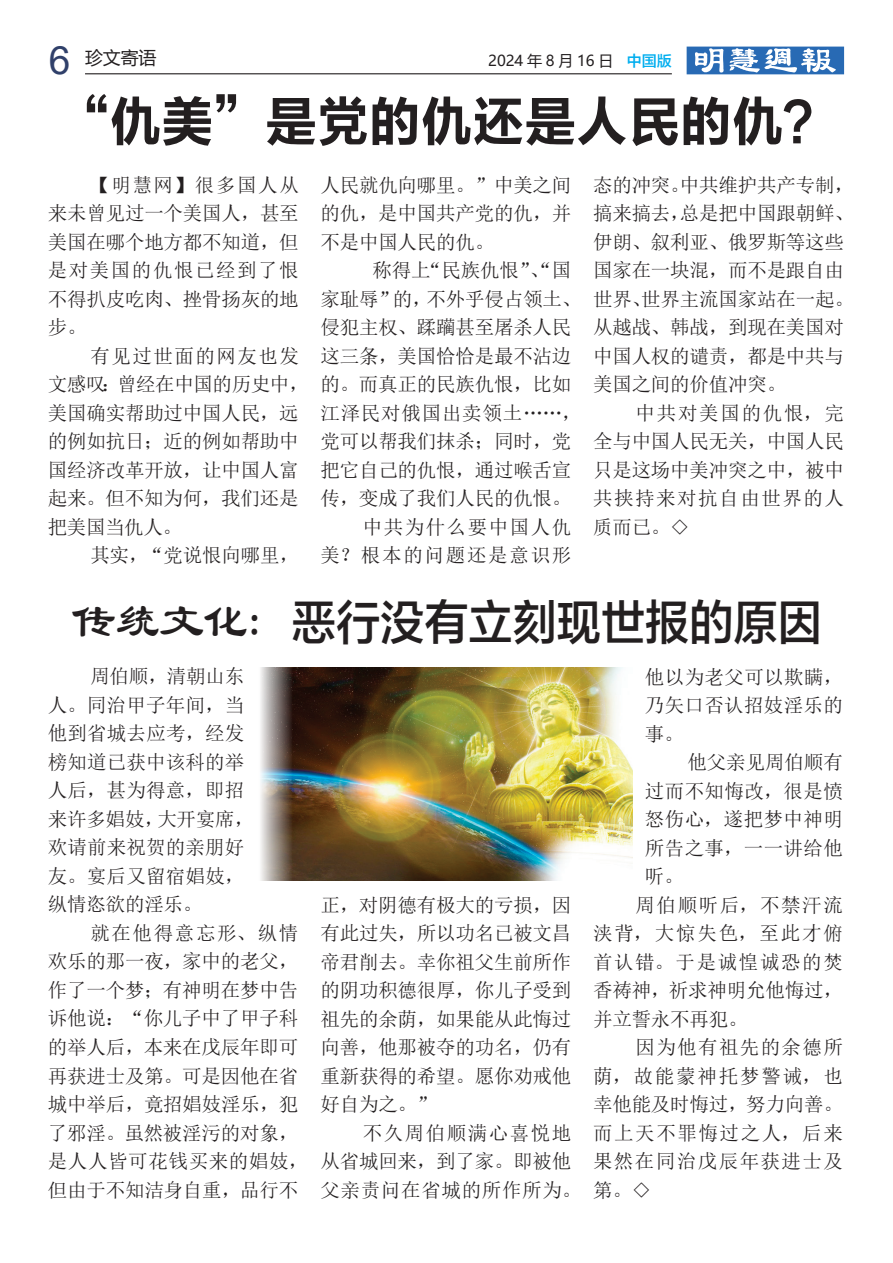
<style>
.page{position:relative;width:893px;height:1263px;background:#fff}
.page>*{position:absolute;margin:0;border:0;box-sizing:border-box;transform-origin:0 0}
.t1{font:54px "FZLTCHK GBK1 0";color:#231f20;scale:.96 1}
.t2{font:48px "FZLTZHK GBK1 0";color:#231f20;scale:.92 1}
.t3{font:19.5px/28.5px "N Sim Sun";letter-spacing:-.01em;color:#231f20;text-align:justify}
.t4{font:19.5px/28.5px "N Sim Sun";letter-spacing:.01em;color:#231f20}
.t5{font:19.5px "N Sim Sun";letter-spacing:.09em;color:#231f20}
.t6{font:19.5px/28.5px "N Sim Sun";letter-spacing:.035em;color:#231f20}
.t7{font:19.5px "N Sim Sun";letter-spacing:.08em;color:#231f20}
.t8{font:19.5px "N Sim Sun";letter-spacing:.02em;color:#231f20}
.t9{font:19.5px "N Sim Sun";letter-spacing:.075em;color:#231f20}
.t10{font:19.5px "N Sim Sun";letter-spacing:.04em;color:#231f20}
.t11{font:19.5px "N Sim Sun";letter-spacing:.07em;color:#231f20}
.t12{font:18px "Microsoft Ya Hei";color:#231f20}
.t13{font:15px "Microsoft Ya Hei";color:#231f20}
.s1{font-family:"Arial";font-size:39px;color:#30406a}
.s2{font-family:"FZLTZHK GBK1 0";color:#00aeef}
.s3{font-family:"CT Li Shu SJ"}
</style>
<div class="page">
<hr style="left:85px;top:73px;width:587px;height:1px;background:#231f20">
<svg style="left:687px;top:47px;width:157px;height:27px"></svg>
<img style="left:260px;top:667px;width:372px;height:213px">
<p class="t12" style="left:49px;top:46px;width:109px"><span class="s1">6</span> 珍文寄语</p>
<p class="t13" style="left:488px;top:50px;width:185px">2024 年 8 月 16 日 <span class="s2">中国版</span></p>
<h1 class="t1" style="left:58px;top:92px;width:812px">“仇美”是党的仇还是人民的仇？</h1>
<p class="t3" style="left:48px;top:170px;width:253px;text-indent:43px">【明慧网】很多国人从来未曾见过一个美国人，甚至美国在哪个地方都不知道，但是对美国的仇恨已经到了恨不得扒皮吃肉、挫骨扬灰的地步。</p>
<p class="t3" style="left:48px;top:341px;width:262px;text-align:left;text-indent:43px">有见过世面的网友也发文感叹：曾经在中国的历史中，美国确实帮助过中国人民，远的例如抗日；近的例如帮助中国经济改革开放，让中国人富起来。但不知为何，我们还是把美国当仇人。</p>
<p class="t3" style="left:90px;top:541px;width:210px">其实，“党说恨向哪里，</p>
<p class="t3" style="left:320px;top:170px;width:253px">人民就仇向哪里。”中美之间的仇，是中国共产党的仇，并不是中国人民的仇。</p>
<p class="t3" style="left:372px;top:256px;width:200px">称得上“民族仇恨”、“国</p>
<p class="t3" style="left:320px;top:284px;width:262px">家耻辱”的，不外乎侵占领土、</p>
<p class="t3" style="left:320px;top:313px;width:253px">侵犯主权、蹂躏甚至屠杀人民</p>
<p class="t3" style="left:320px;top:341px;width:253px">这三条，美国恰恰是最不沾边</p>
<p class="t3" style="left:320px;top:370px;width:253px">的。而真正的民族仇恨，比如</p>
<p class="t10" style="left:320px;top:403px;width:262px">江泽民对俄国出卖领土……，</p>
<p class="t3" style="left:320px;top:427px;width:253px">党可以帮我们抹杀；同时，党</p>
<p class="t3" style="left:320px;top:456px;width:253px">把它自己的仇恨，通过喉舌宣</p>
<p class="t3" style="left:320px;top:484px;width:253px">传，变成了我们人民的仇恨。</p>
<p class="t9" style="left:363px;top:517px;width:210px">中共为什么要中国人仇</p>
<p class="t5" style="left:320px;top:546px;width:252px">美？根本的问题还是意识形</p>
<p class="t3" style="left:593px;top:171px;width:262px;text-align:left">态的冲突。中共维护共产专制，搞来搞去，总是把中国跟朝鲜、伊朗、叙利亚、俄罗斯等这些国家在一块混，而不是跟自由世界、世界主流国家站在一起。从越战、韩战，到现在美国对中国人权的谴责，都是中共与美国之间的价值冲突。</p>
<p class="t3" style="left:593px;top:399px;width:253px;text-indent:43px">中共对美国的仇恨，完全与中国人民无关，中国人民只是这场中美冲突之中，被中共挟持来对抗自由世界的人质而已。◇</p>
<h2 class="t2" style="left:71px;top:595px;width:818px"><span class="s3">传统文化：</span>恶行没有立刻现世报的原因</h2>
<p class="t4" style="left:48px;top:662px;width:208px;text-indent:43px">周伯顺，清朝山东人。同治甲子年间，当他到省城去应考，经发榜知道已获中该科的举人后，甚为得意，即招来许多娼妓，大开宴席，欢请前来祝贺的亲朋好友。宴后又留宿娼妓，纵情恣欲的淫乐。</p>
<p class="t3" style="left:48px;top:919px;width:262px;text-align:left;text-indent:43px">就在他得意忘形、纵情欢乐的那一夜，家中的老父，作了一个梦；有神明在梦中告诉他说：“你儿子中了甲子科的举人后，本来在戊辰年即可再获进士及第。可是因他在省城中举后，竟招娼妓淫乐，犯了邪淫。虽然被淫污的对象，是人人皆可花钱买来的娼妓，但由于不知洁身自重，品行不</p>
<p class="t3" style="left:320px;top:890px;width:253px">正，对阴德有极大的亏损，因有此过失，所以功名已被文昌帝君削去。幸你祖父生前所作的阴功积德很厚，你儿子受到祖先的余荫，如果能从此悔过向善，他那被夺的功名，仍有重新获得的希望。愿你劝戒他好自为之。”</p>
<p class="t6" style="left:320px;top:1118px;width:262px;text-indent:43px">不久周伯顺满心喜悦地从省城回来，到了家。即被他父亲责问在省城的所作所为。</p>
<p class="t3" style="left:645px;top:662px;width:200px">他以为老父可以欺瞒，乃矢口否认招妓淫乐的事。</p>
<p class="t3" style="left:687px;top:748px;width:157px">他父亲见周伯顺有</p>
<p class="t8" style="left:645px;top:781px;width:200px">过而不知悔改，很是愤</p>
<p class="t8" style="left:645px;top:809px;width:200px">怒伤心，遂把梦中神明</p>
<p class="t8" style="left:645px;top:838px;width:200px">所告之事，一一讲给他</p>
<p class="t3" style="left:645px;top:862px;width:40px">听。</p>
<p class="t7" style="left:636px;top:895px;width:209px">周伯顺听后，不禁汗流</p>
<p class="t5" style="left:593px;top:923px;width:251px">浃背，大惊失色，至此才俯</p>
<p class="t7" style="left:593px;top:952px;width:251px">首认错。于是诚惶诚恐的焚</p>
<p class="t3" style="left:593px;top:976px;width:251px">香祷神，祈求神明允他悔过，</p>
<p class="t3" style="left:593px;top:1004px;width:156px">并立誓永不再犯。</p>
<p class="t11" style="left:636px;top:1037px;width:209px">因为他有祖先的余德所</p>
<p class="t5" style="left:593px;top:1066px;width:251px">荫，故能蒙神托梦警诫，也</p>
<p class="t3" style="left:593px;top:1090px;width:251px">幸他能及时悔过，努力向善。</p>
<p class="t7" style="left:593px;top:1123px;width:251px">而上天不罪悔过之人，后来</p>
<p class="t9" style="left:593px;top:1151px;width:251px">果然在同治戊辰年获进士及</p>
<p class="t3" style="left:593px;top:1175px;width:60px">第。◇</p>
</div>
